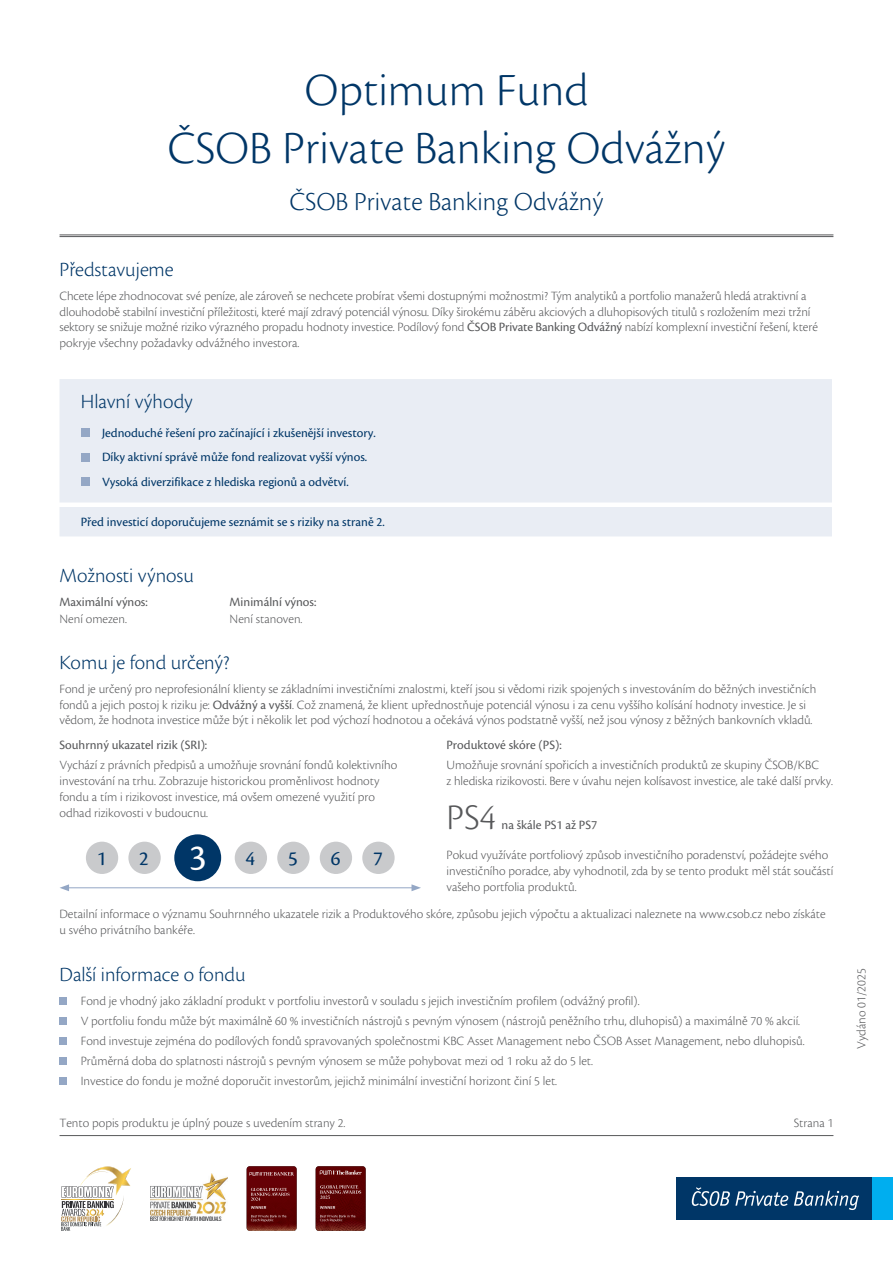
<style>
.page{position:relative;width:893px;height:1263px;background:#fff}
.page>*{position:absolute;margin:0;border:0;box-sizing:border-box;transform-origin:0 0}
.t1{font:300 48px/57.6px "Cronos Pro";color:#003667;text-align:center}
.normal_text{font:300 37.5px "Cronos Pro";color:#57585a}
.t2{font:300 27px "Cronos Pro";color:#003667}
.Nadpis{font:300 21px "Cronos Pro";color:#003667}
.podnadpis_2{font:300 21px "Cronos Pro";color:#003667}
.t3{font:21px "Cronos Pro";color:#003667}
.normal_text-2{font:300 13.2px/15.9px "Cronos Pro";color:#57585a}
.normal_text_odrazky{font:300 13.2px "Cronos Pro";color:#57585a}
.podnadpis_2-2{font:300 13.2px/15.8px "Cronos Pro";color:#57585a}
.text_v_boxech_bold_o{font:13.2px "Cronos Pro";color:#003667}
.podnadpis_2-3{font:13.2px "Cronos Pro";color:#57585a}
.normal_text-3{font:13.2px "Cronos Pro";color:#57585a}
.s1{font-weight:400}
.s2{font-size:37.5px;color:#fff}
</style>
<div class="page">
<hr style="left:60px;top:1135px;width:773px;height:1px;background:#57585a">
<div style="left:677px;top:1177px;width:195px;height:43px;background:#003667"></div>
<svg style="left:692px;top:1187px;width:96px;height:19px"></svg>
<svg style="left:794px;top:1190px;width:65px;height:20px"></svg>
<div style="left:872px;top:1177px;width:21px;height:43px;background:#00aeef"></div>
<svg style="left:61px;top:1166px;width:70px;height:65px"></svg>
<img style="left:150px;top:1173px;width:77px;height:47px">
<img style="left:316px;top:1166px;width:50px;height:65px">
<svg style="left:320px;top:1166px;width:42px;height:8px"></svg>
<svg style="left:320px;top:1181px;width:41px;height:41px"></svg>
<img style="left:247px;top:1166px;width:50px;height:65px">
<svg style="left:251px;top:1188px;width:38px;height:34px"></svg>
<svg style="left:249px;top:1172px;width:45px;height:3px"></svg>
<hr style="left:60px;top:235px;width:773px;height:1px;background:#57585a">
<hr style="left:60px;top:236px;width:773px;height:1px;background:#57585a">
<div style="left:60px;top:379px;width:772px;height:157px;background:#e9edf4"></div>
<div style="left:81px;top:428px;width:8px;height:9px;background:#94a7c5"></div>
<div style="left:81px;top:453px;width:8px;height:8px;background:#94a7c5"></div>
<div style="left:81px;top:477px;width:8px;height:9px;background:#94a7c5"></div>
<div style="left:86px;top:842px;width:32px;height:32px;background:#c9cacc;border-radius:50%"></div>
<div style="left:128px;top:842px;width:33px;height:32px;background:#c9cacc;border-radius:50%"></div>
<div style="left:174px;top:834px;width:47px;height:47px;background:#003667;border-radius:50%"></div>
<div style="left:235px;top:842px;width:32px;height:32px;background:#c9cacc;border-radius:50%"></div>
<div style="left:277px;top:842px;width:33px;height:32px;background:#c9cacc;border-radius:50%"></div>
<div style="left:320px;top:842px;width:32px;height:32px;background:#c9cacc;border-radius:50%"></div>
<div style="left:362px;top:842px;width:33px;height:32px;background:#c9cacc;border-radius:50%"></div>
<hr style="left:67px;top:887px;width:347px;height:1px;background:#94a7c5">
<svg style="left:60px;top:884px;width:9px;height:7px"></svg>
<svg style="left:411px;top:884px;width:10px;height:7px"></svg>
<div style="left:60px;top:997px;width:7px;height:8px;background:#94a7c5"></div>
<div style="left:60px;top:1017px;width:7px;height:8px;background:#94a7c5"></div>
<div style="left:60px;top:1037px;width:7px;height:8px;background:#94a7c5"></div>
<div style="left:60px;top:1057px;width:7px;height:8px;background:#94a7c5"></div>
<div style="left:60px;top:1077px;width:7px;height:8px;background:#94a7c5"></div>
<p class="t1" style="left:168px;top:62px;width:559px">Optimum Fund<br>ČSOB Private Banking Odvážný</p>
<p class="t2" style="left:290px;top:186px;width:315px">ČSOB Private Banking Odvážný</p>
<p class="Nadpis" style="left:60px;top:257px;width:116px">Představujeme</p>
<p class="normal_text-2" style="left:60px;top:288px;width:760px">Chcete lépe zhodnocovat své peníze, ale zároveň se nechcete probírat všemi dostupnými možnostmi? Tým analytiků a portfolio manažerů hledá atraktivní a dlouhodobě stabilní investiční příležitosti, které mají zdravý potenciál výnosu. Díky širokému záběru akciových a dluhopisových titulů s rozložením mezi tržní sektory se snižuje možné riziko výrazného propadu hodnoty investice. Podílový fond <span class="s1">ČSOB Private Banking Odvážný</span> nabízí komplexní investiční řešení, které pokryje všechny požadavky odvážného investora.</p>
<p class="Nadpis" style="left:81px;top:390px;width:113px">Hlavní výhody</p>
<p class="text_v_boxech_bold_o" style="left:102px;top:425px;width:275px">Jednoduché řešení pro začínající i zkušenější investory.</p>
<p class="text_v_boxech_bold_o" style="left:102px;top:449px;width:267px">Díky aktivní správě může fond realizovat vyšší výnos.</p>
<p class="text_v_boxech_bold_o" style="left:102px;top:474px;width:248px">Vysoká diverzifikace z hlediska regionů a odvětví.</p>
<p class="text_v_boxech_bold_o" style="left:81px;top:514px;width:306px">Před investicí doporučujeme seznámit se s riziky na straně 2.</p>
<p class="podnadpis_2" style="left:60px;top:563px;width:136px">Možnosti výnosu</p>
<p class="podnadpis_2-3" style="left:60px;top:595px;width:90px">Maximální výnos:</p>
<p class="normal_text-2" style="left:60px;top:611px;width:69px">Není omezen.</p>
<p class="podnadpis_2-3" style="left:230px;top:595px;width:88px">Minimální výnos:</p>
<p class="podnadpis_2-2" style="left:230px;top:611px;width:74px">Není stanoven.</p>
<p class="Nadpis" style="left:60px;top:650px;width:171px">Komu je fond určený?</p>
<p class="podnadpis_2-2" style="left:60px;top:681px;width:758px">Fond je určený pro neprofesionální klienty se základními investičními znalostmi, kteří jsou si vědomi rizik spojených s investováním do běžných investičních fondů a jejich postoj k riziku je: <span class="s1">Odvážný a vyšší</span>. Což znamená, že klient upřednostňuje potenciál výnosu i za cenu vyššího kolísání hodnoty investice. Je si vědom, že hodnota investice může být i několik let pod výchozí hodnotou a očekává výnos podstatně vyšší, než jsou výnosy z běžných bankovních vkladů.</p>
<p class="podnadpis_2-3" style="left:60px;top:737px;width:149px">Souhrnný ukazatel rizik (SRI):</p>
<p class="normal_text-2" style="left:60px;top:757px;width:339px">Vychází z právních předpisů a umožňuje srovnání fondů kolektivního investování na trhu. Zobrazuje historickou proměnlivost hodnoty fondu a tím i rizikovost investice, má ovšem omezené využití pro odhad rizikovosti v budoucnu.</p>
<p class="t3" style="left:97px;top:846px;width:11px">1</p>
<p class="t3" style="left:139px;top:846px;width:118px">2<span class="s2">3</span>4</p>
<p class="t3" style="left:288px;top:846px;width:11px">5</p>
<p class="t3" style="left:331px;top:846px;width:11px">6</p>
<p class="t3" style="left:373px;top:846px;width:11px">7</p>
<p class="normal_text-3" style="left:446px;top:737px;width:117px">Produktové skóre (PS):</p>
<p class="normal_text-2" style="left:446px;top:757px;width:388px">Umožňuje srovnání spořicích a investičních produktů ze skupiny ČSOB/KBC<br>z hlediska rizikovosti. Bere v úvahu nejen kolísavost investice, ale také další prvky.</p>
<p class="normal_text" style="left:446px;top:795px;width:51px">PS4</p>
<p class="normal_text-3" style="left:502px;top:817px;width:97px">na škále PS1 až PS7</p>
<p class="normal_text-2" style="left:446px;top:847px;width:388px">Pokud využíváte portfoliový způsob investičního poradenství, požádejte svého investičního poradce, aby vyhodnotil, zda by se tento produkt měl stát součástí vašeho portfolia produktů.</p>
<p class="normal_text-2" style="left:60px;top:906px;width:768px">Detailní informace o významu Souhrnného ukazatele rizik a Produktového skóre, způsobu jejich výpočtu a aktualizaci naleznete na www.csob.cz nebo získáte u svého privátního bankéře.</p>
<p class="Nadpis" style="left:60px;top:962px;width:188px">Další informace o fondu</p>
<p class="normal_text_odrazky" style="left:81px;top:993px;width:560px">Fond je vhodný jako základní produkt v portfoliu investorů v souladu s jejich investičním profilem (odvážný profil).</p>
<p class="normal_text_odrazky" style="left:81px;top:1013px;width:721px">V portfoliu fondu může být maximálně 60 % investičních nástrojů s pevným výnosem (nástrojů peněžního trhu, dluhopisů) a maximálně 70 % akcií.</p>
<p class="normal_text_odrazky" style="left:81px;top:1033px;width:725px">Fond investuje zejména do podílových fondů spravovaných společnostmi KBC Asset Management nebo ČSOB Asset Management, nebo dluhopisů.</p>
<p class="normal_text_odrazky" style="left:81px;top:1054px;width:514px">Průměrná doba do splatnosti nástrojů s pevným výnosem se může pohybovat mezi od 1 roku až do 5 let.</p>
<p class="normal_text_odrazky" style="left:81px;top:1074px;width:478px">Investice do fondu je možné doporučit investorům, jejichž minimální investiční horizont činí 5 let.</p>
<p class="normal_text-2" style="left:60px;top:1115px;width:287px">Tento popis produktu je úplný pouze s uvedením strany 2.</p>
<p class="normal_text-2" style="left:794px;top:1115px;width:41px">Strana 1</p>
<p class="normal_text-2" style="left:853px;top:1049px;width:82px;rotate:-90deg">Vydáno 01/2025</p>
</div>
